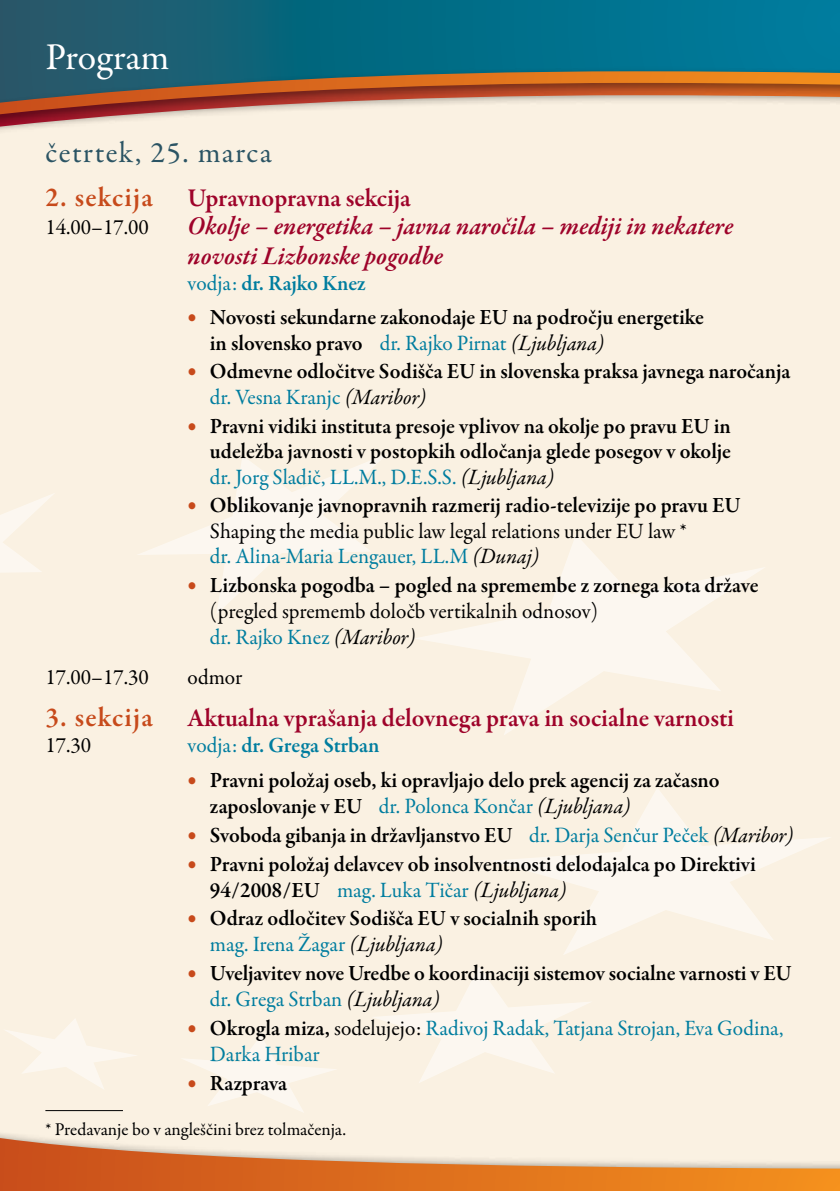
<style>
.page{position:relative;width:840px;height:1191px;background:#fff}
.page>*{position:absolute;margin:0;border:0;box-sizing:border-box;transform-origin:0 0}
.t1{font:38px "Garamond Premr Pro";letter-spacing:-.005em;color:#fff}
.t2{font:30px "Garamond Premr Pro";letter-spacing:.045em;color:#2b5464}
.t3{font:600 26px "Garamond Premr Pro";letter-spacing:-.005em;color:#9e032a}
.t4{font:italic 600 26px/30px "Garamond Premr Pro";color:#9e032a}
.t5{font:600 22px/25.6px "Garamond Premr Pro";letter-spacing:-.005em;color:#000}
.t6{font:22px/26px "Garamond Premr Pro";color:#007d9f}
.t7{font:600 22px "Garamond Premr Pro";letter-spacing:-.005em;color:#007d9f}
.t8{font:22px "Garamond Premr Pro";color:#000}
.t9{font:18px "Garamond Premr Pro";letter-spacing:-.005em;color:#000}
.s1{font-size:28px;color:#c74a1b}
.s2{font-weight:400}
.s3{font-weight:400;color:#c74a1b}
.s4{font-weight:400;color:#007d9f}
.s5{font-weight:400;font-style:italic}
.s6{color:#c74a1b}
.s7{font-weight:600;color:#000}
.s8{color:#000}
</style>
<div class="page">
<div style="left:0;top:0;width:839px;height:1191px;background:#faf1e2"></div>
<svg style="left:0;top:0;width:839px;height:66px;background:#096a83"></svg>
<div style="left:0;top:66px;width:839px;height:124px;background:#000;opacity:.45"></div>
<svg style="left:0;top:71px;width:839px;height:43px"></svg>
<svg style="left:0;top:1138px;width:839px;height:53px"></svg>
<svg style="left:184px;top:1036px;width:152px;height:76px"></svg>
<svg style="left:5px;top:1019px;width:131px;height:70px"></svg>
<svg style="left:494px;top:788px;width:336px;height:166px"></svg>
<svg style="left:374px;top:967px;width:216px;height:116px"></svg>
<svg style="left:138px;top:455px;width:247px;height:158px"></svg>
<svg style="left:0;top:494px;width:53px;height:78px"></svg>
<svg style="left:416px;top:535px;width:347px;height:200px"></svg>
<hr style="left:45px;top:1110px;width:78px;height:1px;background:#000">
<h1 class="t1" style="left:45px;top:34px;width:125px">Program</h1>
<h2 class="t2" style="left:45px;top:134px;width:227px">četrtek, 25. marca</h2>
<p class="t3" style="left:45px;top:182px;width:366px"><span class="s1">2. sekcija</span> Upravnopravna sekcija</p>
<p class="t8" style="left:45px;top:214px;width:105px">14.00–17.00</p>
<p class="t4" style="left:187px;top:212px;width:547px">Okolje – energetika – javna naročila – mediji in nekatere novosti Lizbonske pogodbe</p>
<p class="t7" style="left:187px;top:270px;width:180px"><span class="s2">vodja:</span> dr. Rajko Knez</p>
<p class="t5" style="left:210px;top:305px;width:495px;text-indent:-22px"><span class="s3">•</span> Novosti sekundarne zakonodaje EU na področju energetike in slovensko pravo <span class="s4">dr. Rajko Pirnat</span> <span class="s5">(Ljubljana)</span></p>
<p class="t5" style="left:210px;top:359px;width:581px;text-indent:-22px"><span class="s3">•</span> Odmevne odločitve Sodišča EU in slovenska praksa javnega naročanja <span class="s4">dr. Vesna Kranjc</span> <span class="s5">(Maribor)</span></p>
<p class="t5" style="left:210px;top:413px;width:522px;text-align:justify;text-indent:-22px"><span class="s3">•</span> Pravni vidiki instituta presoje vplivov na okolje po pravu EU in udeležba javnosti v postopkih odločanja glede posegov v okolje <span class="s4">dr. Jorg Sladič, LL.M., D.E.S.S.</span> <span class="s5">(Ljubljana)</span></p>
<p class="t5" style="left:210px;top:493px;width:532px;text-indent:-22px"><span class="s3">•</span> Oblikovanje javnopravnih razmerij radio-televizije po pravu EU<br><span class="s2">Shaping the media public law legal relations under EU law *<br></span><span class="s4">dr. Alina-Maria Lengauer, LL.M</span> <span class="s5">(Dunaj)</span></p>
<p class="t5" style="left:210px;top:573px;width:549px;text-indent:-22px"><span class="s3">•</span> Lizbonska pogodba – pogled na spremembe z zornega kota države <span class="s2">(pregled sprememb določb vertikalnih odnosov)<br></span><span class="s4">dr. Rajko Knez</span> <span class="s5">(Maribor)</span></p>
<p class="t8" style="left:45px;top:664px;width:105px">17.00–17.30</p>
<p class="t8" style="left:187px;top:664px;width:56px">odmor</p>
<p class="t3" style="left:45px;top:702px;width:689px"><span class="s1">3. sekcija</span> Aktualna vprašanja delovnega prava in socialne varnosti</p>
<p class="t8" style="left:45px;top:732px;width:47px">17.30</p>
<p class="t7" style="left:187px;top:732px;width:193px"><span class="s2">vodja:</span> dr. Grega Strban</p>
<p class="t5" style="left:210px;top:767px;width:511px;text-indent:-22px"><span class="s3">•</span> Pravni položaj oseb, ki opravljajo delo prek agencij za začasno zaposlovanje v EU <span class="s4">dr. Polonca Končar</span> <span class="s5">(Ljubljana)</span></p>
<p class="t5" style="left:187px;top:822px;width:607px"><span class="s3">•</span> Svoboda gibanja in državljanstvo EU <span class="s4">dr. Darja Senčur Peček</span> <span class="s5">(Maribor)</span></p>
<p class="t5" style="left:210px;top:851px;width:547px;text-indent:-22px"><span class="s3">•</span> Pravni položaj delavcev ob insolventnosti delodajalca po Direktivi<br>94/2008/EU <span class="s4">mag. Luka Tičar</span> <span class="s5">(Ljubljana)</span></p>
<p class="t5" style="left:210px;top:906px;width:388px;text-indent:-22px"><span class="s3">•</span> Odraz odločitev Sodišča EU v socialnih sporih <span class="s4">mag. Irena Žagar</span> <span class="s5">(Ljubljana)</span></p>
<p class="t5" style="left:210px;top:960px;width:583px;text-indent:-22px"><span class="s3">•</span> Uveljavitev nove Uredbe o koordinaciji sistemov socialne varnosti v EU <span class="s4">dr. Grega Strban</span> <span class="s5">(Ljubljana)</span></p>
<p class="t6" style="left:210px;top:1015px;width:575px;text-indent:-22px"><span class="s6">•</span> <span class="s7">Okrogla miza,</span> <span class="s8">sodelujejo:</span> Radivoj Radak, Tatjana Strojan, Eva Godina,<br>Darka Hribar</p>
<p class="t5" style="left:187px;top:1070px;width:101px"><span class="s3">•</span> Razprava</p>
<p class="t9" style="left:45px;top:1118px;width:302px">* Predavanje bo v angleščini brez tolmačenja.</p>
</div>
